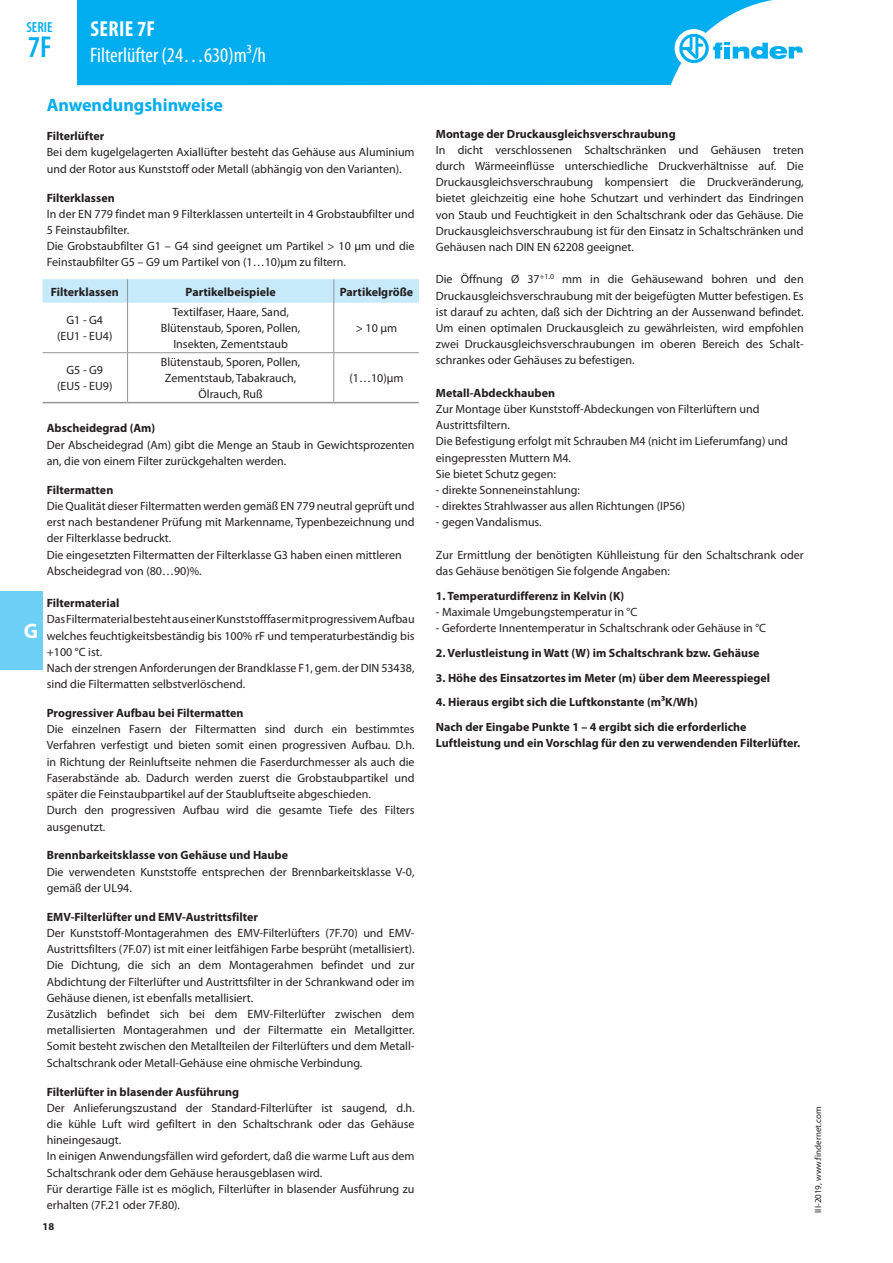
<style>
.page{position:relative;width:893px;height:1263px;background:#fff}
.page>*{position:absolute;margin:0;border:0;box-sizing:border-box;transform-origin:0 0}
.t1{font:600 condensed 30.3px "Myriad Pro";color:#00aeef}
.t2{font:700 condensed 21.75px "Myriad Pro";letter-spacing:.02em;color:#fff}
.t3{font:condensed 21px "Myriad Pro";color:#fff}
.t4{font:700 21px "Myriad Pro";color:#fff}
.t5{font:700 18px "Myriad Pro";color:#00aeef}
.t6{font:600 condensed 14.55px "Myriad Pro";color:#00aeef}
.t7{font:12px/16.2px "Myriad Pro";color:#231f20}
.t8{font:700 12px/24.8px "Myriad Pro";color:#231f20}
.t9{font:700 10.5px "Myriad Pro";color:#231f20}
.t10{font:9px "Myriad Pro";color:#231f20}
</style>
<div class="page">
<div style="left:0;top:591px;width:43px;height:79px;background:#6bcff6"></div>
<div style="left:77px;top:0;width:696px;height:85px;background:#00aeef"></div>
<div style="left:675px;top:29px;width:38px;height:39px;background:#fff;border-radius:50%"></div>
<svg style="left:679px;top:34px;width:124px;height:29px"></svg>
<svg style="left:43px;top:279px;width:376px;height:24px;background:#c6e9f9"></svg>
<hr style="left:127px;top:303px;width:1px;height:49px;background:#939598">
<hr style="left:333px;top:303px;width:1px;height:49px;background:#939598">
<hr style="left:127px;top:353px;width:1px;height:49px;background:#939598">
<hr style="left:333px;top:353px;width:1px;height:49px;background:#939598">
<hr style="left:43px;top:402px;width:85px;height:1px;background:#939598">
<hr style="left:128px;top:402px;width:206px;height:1px;background:#939598">
<hr style="left:334px;top:402px;width:85px;height:1px;background:#939598">
<hr style="left:43px;top:352px;width:85px;height:1px;background:#939598">
<hr style="left:128px;top:352px;width:206px;height:1px;background:#939598">
<hr style="left:334px;top:352px;width:85px;height:1px;background:#939598">
<p class="t6" style="left:26px;top:19px;width:28px">SERIE</p>
<h1 class="t1" style="left:28px;top:30px;width:25px">7F</h1>
<h2 class="t2" style="left:90px;top:16px;width:66px">SERIE 7F</h2>
<h3 class="t3" style="left:90px;top:42px;width:177px">Filterlüfter (24…630)m³/h</h3>
<h3 class="t5" style="left:47px;top:93px;width:178px">Anwendungshinweise</h3>
<p class="t8" style="left:47px;top:123px;width:59px">Filterlüfter</p>
<p class="t7" style="left:47px;top:144px;width:369px">Bei dem kugelgelagerten Axiallüfter besteht das Gehäuse aus Aluminium und der Rotor aus Kunststoff oder Metall (abhängig von den Varianten).</p>
<p class="t8" style="left:47px;top:185px;width:69px">Filterklassen</p>
<p class="t7" style="left:47px;top:205px;width:369px">In der EN 779 findet man 9 Filterklassen unterteilt in 4 Grobstaubfilter und 5 Feinstaubfilter.<br>Die Grobstaubfilter G1 – G4 sind geeignet um Partikel &gt; 10 μm und die Feinstaubfilter G5 – G9 um Partikel von (1…10)μm zu filtern.</p>
<p class="t8" style="left:51px;top:279px;width:69px">Filterklassen</p>
<p class="t8" style="left:186px;top:279px;width:92px">Partikelbeispiele</p>
<p class="t8" style="left:340px;top:279px;width:75px">Partikelgröße</p>
<p class="t7" style="left:57px;top:312px;width:57px;text-align:center">G1 - G4 (EU1 - EU4)</p>
<p class="t7" style="left:161px;top:304px;width:141px;text-align:center">Textilfaser, Haare, Sand,<br>Blütenstaub, Sporen, Pollen,<br>Insekten, Zementstaub</p>
<p class="t7" style="left:356px;top:320px;width:43px">&gt; 10 μm</p>
<h3 class="t4" style="left:24px;top:618px;width:16px">G</h3>
<p class="t7" style="left:57px;top:362px;width:57px;text-align:center">G5 - G9 (EU5 - EU9)</p>
<p class="t7" style="left:161px;top:354px;width:141px;text-align:center">Blütenstaub, Sporen, Pollen,<br>Zementstaub, Tabakrauch,<br>Ölrauch, Ruß</p>
<p class="t7" style="left:350px;top:370px;width:55px">(1…10)μm</p>
<p class="t8" style="left:47px;top:415px;width:110px">Abscheidegrad (Am)</p>
<p class="t7" style="left:47px;top:436px;width:369px">Der Abscheidegrad (Am) gibt die Menge an Staub in Gewichtsprozenten an, die von einem Filter zurückgehalten werden.</p>
<p class="t8" style="left:47px;top:477px;width:68px">Filtermatten</p>
<p class="t7" style="left:47px;top:498px;width:369px">Die Qualität dieser Filtermatten werden gemäß EN 779 neutral geprüft und erst nach bestandener Prüfung mit Markenname, Typenbezeichnung und der Filterklasse bedruckt.<br>Die eingesetzten Filtermatten der Filterklasse G3 haben einen mittleren Abscheidegrad von (80…90)%.</p>
<p class="t8" style="left:47px;top:590px;width:74px">Filtermaterial</p>
<p class="t7" style="left:47px;top:611px;width:369px">Das Filtermaterial besteht aus einer Kunststofffaser mit progressivem Aufbau welches feuchtigkeitsbeständig bis 100% rF und temperaturbeständig bis +100 °C ist.<br>Nach der strengen Anforderungen der Brandklasse F1, gem. der DIN 53438, sind die Filtermatten selbstverlöschend.</p>
<p class="t8" style="left:47px;top:700px;width:198px">Progressiver Aufbau bei Filtermatten</p>
<p class="t7" style="left:47px;top:721px;width:369px">Die einzelnen Fasern der Filtermatten sind durch ein bestimmtes Verfahren verfestigt und bieten somit einen progressiven Aufbau. D.h. in Richtung der Reinluftseite nehmen die Faserdurchmesser als auch die Faserabstände ab. Dadurch werden zuerst die Grobstaubpartikel und später die Feinstaubpartikel auf der Staubluftseite abgeschieden.<br>Durch den progressiven Aufbau wird die gesamte Tiefe des Filters ausgenutzt.</p>
<p class="t8" style="left:47px;top:843px;width:243px">Brennbarkeitsklasse von Gehäuse und Haube</p>
<p class="t7" style="left:47px;top:863px;width:369px">Die verwendeten Kunststoffe entsprechen der Brennbarkeitsklasse V-0, gemäß der UL94.</p>
<p class="t8" style="left:47px;top:904px;width:213px">EMV-Filterlüfter und EMV-Austrittsfilter</p>
<p class="t7" style="left:47px;top:925px;width:369px">Der Kunststoff-Montagerahmen des EMV-Filterlüfters (7F.70) und EMV-Austrittsfilters (7F.07) ist mit einer leitfähigen Farbe besprüht (metallisiert).<br>Die Dichtung, die sich an dem Montagerahmen befindet und zur Abdichtung der Filterlüfter und Austrittsfilter in der Schrankwand oder im Gehäuse dienen, ist ebenfalls metallisiert.<br>Zusätzlich befindet sich bei dem EMV-Filterlüfter zwischen dem metallisierten Montagerahmen und der Filtermatte ein Metallgitter.<br>Somit besteht zwischen den Metallteilen der Filterlüfters und dem Metall-Schaltschrank oder Metall-Gehäuse eine ohmische Verbindung.</p>
<p class="t8" style="left:47px;top:1079px;width:194px">Filterlüfter in blasender Ausführung</p>
<p class="t7" style="left:47px;top:1099px;width:369px">Der Anlieferungszustand der Standard-Filterlüfter ist saugend, d.h. die kühle Luft wird gefiltert in den Schaltschrank oder das Gehäuse hineingesaugt.<br>In einigen Anwendungsfällen wird gefordert, daß die warme Luft aus dem Schaltschrank oder dem Gehäuse herausgeblasen wird.<br>Für derartige Fälle ist es möglich, Filterlüfter in blasender Ausführung zu erhalten (7F.21 oder 7F.80).</p>
<p class="t9" style="left:43px;top:1219px;width:13px">18</p>
<p class="t8" style="left:436px;top:121px;width:241px">Montage der Druckausgleichsverschraubung</p>
<p class="t7" style="left:436px;top:142px;width:369px;text-align:justify">In dicht verschlossenen Schaltschränken und Gehäusen treten durch Wärmeeinflüsse unterschiedliche Druckverhältnisse auf. Die Druckausgleichsverschraubung kompensiert die Druckveränderung, bietet gleichzeitig eine hohe Schutzart und verhindert das Eindringen von Staub und Feuchtigkeit in den Schaltschrank oder das Gehäuse. Die Druckausgleichsverschraubung ist für den Einsatz in Schaltschränken und Gehäusen nach DIN EN 62208 geeignet.</p>
<p class="t7" style="left:436px;top:271px;width:369px;text-align:justify">Die Öffnung Ø 37<sup>+1.0</sup> mm in die Gehäusewand bohren und den Druckausgleichsverschraubung mit der beigefügten Mutter befestigen. Es ist darauf zu achten, daß sich der Dichtring an der Aussenwand befindet.<br>Um einen optimalen Druckausgleich zu gewährleisten, wird empfohlen zwei Druckausgleichsverschraubungen im oberen Bereich des Schalt&shy;schrankes oder Gehäuses zu befestigen.</p>
<p class="t8" style="left:436px;top:380px;width:121px">Metall-Abdeckhauben</p>
<p class="t7" style="left:436px;top:401px;width:354px">Zur Montage über Kunststoff-Abdeckungen von Filterlüftern und Austrittsfiltern.<br>Die Befestigung erfolgt mit Schrauben M4 (nicht im Lieferumfang) und eingepressten Muttern M4.<br>Sie bietet Schutz gegen:</p>
<p class="t7" style="left:436px;top:482px;width:146px">- direkte Sonneneinstahlung:</p>
<p class="t7" style="left:436px;top:498px;width:251px">- direktes Strahlwasser aus allen Richtungen (IP56)</p>
<p class="t7" style="left:436px;top:514px;width:107px">- gegen Vandalismus.</p>
<p class="t7" style="left:436px;top:547px;width:369px">Zur Ermittlung der benötigten Kühlleistung für den Schaltschrank oder das Gehäuse benötigen Sie folgende Angaben:</p>
<p class="t8" style="left:436px;top:583px;width:190px">1. Temperaturdifferenz in Kelvin (K)</p>
<p class="t7" style="left:436px;top:604px;width:203px">- Maximale Umgebungstemperatur in °C</p>
<p class="t7" style="left:436px;top:620px;width:332px">- Geforderte Innentemperatur in Schaltschrank oder Gehäuse in °C</p>
<p class="t8" style="left:436px;top:640px;width:325px">2. Verlustleistung in Watt (W) im Schaltschrank bzw. Gehäuse</p>
<p class="t8" style="left:436px;top:665px;width:336px">3. Höhe des Einsatzortes im Meter (m) über dem Meeresspiegel</p>
<p class="t8" style="left:436px;top:689px;width:312px">4. Hieraus ergibt sich die Luftkonstante (m³K/Wh)<br>Nach der Eingabe Punkte 1 – 4 ergibt sich die erforderliche</p>
<p class="t8" style="left:436px;top:730px;width:366px">Luftleistung und ein Vorschlag für den zu verwendenden Filterlüfter.</p>
<p class="t10" style="left:812px;top:1213px;width:108px;rotate:-90deg">III-2019, www.findernet.com</p>
</div>
